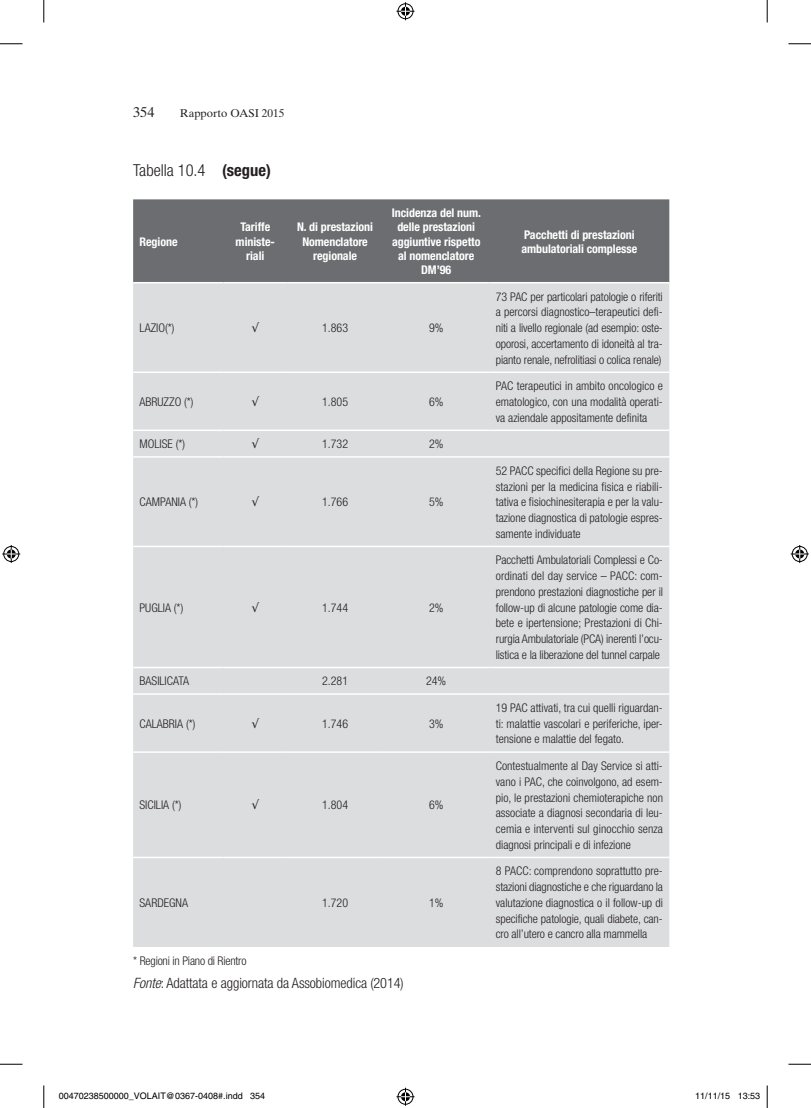
<style>
.page{position:relative;width:811px;height:1108px;background:#fff}
.page>*{position:absolute;margin:0;border:0;box-sizing:border-box;transform-origin:0 0}
.t1{font:300 condensed 16.5px "Helvetica Neue";color:#231f20}
.t2{font:300 condensed 14.25px "Helvetica Neue";letter-spacing:-.005em;color:#231f20}
.t3{font:14.25px "Times Ten";color:#231f20}
.t4{font:300 condensed 12px/15.8px "Helvetica Neue";color:#231f20;text-align:justify}
.t5{font:700 condensed 12px/14.2px "Helvetica Neue";letter-spacing:-.005em;color:#fff;text-align:center}
.t6{font:11.25px "Times Ten";color:#231f20}
.t7{font:9px "Helvetica";color:#000}
.s1{font-weight:700}
.s2{font-style:italic}
</style>
<div class="page">
<div style="left:133px;top:199px;width:536px;height:83px;background:#6c6d70"></div>
<div style="left:133px;top:283px;width:536px;height:664px;background:#dcdddf"></div>
<hr style="left:133px;top:372px;width:90px;height:1px;background:#fff">
<hr style="left:223px;top:372px;width:64px;height:1px;background:#fff">
<hr style="left:287px;top:372px;width:96px;height:1px;background:#fff">
<hr style="left:383px;top:372px;width:106px;height:1px;background:#fff">
<hr style="left:489px;top:372px;width:180px;height:1px;background:#fff">
<hr style="left:133px;top:430px;width:90px;height:1px;background:#fff">
<hr style="left:223px;top:430px;width:64px;height:1px;background:#fff">
<hr style="left:287px;top:430px;width:96px;height:1px;background:#fff">
<hr style="left:383px;top:430px;width:106px;height:1px;background:#fff">
<hr style="left:489px;top:430px;width:180px;height:1px;background:#fff">
<hr style="left:133px;top:456px;width:90px;height:2px;background:#fff">
<hr style="left:223px;top:456px;width:64px;height:2px;background:#fff">
<hr style="left:287px;top:456px;width:96px;height:2px;background:#fff">
<hr style="left:383px;top:456px;width:106px;height:2px;background:#fff">
<hr style="left:489px;top:456px;width:180px;height:2px;background:#fff">
<hr style="left:133px;top:546px;width:90px;height:1px;background:#fff">
<hr style="left:223px;top:546px;width:64px;height:1px;background:#fff">
<hr style="left:287px;top:546px;width:96px;height:1px;background:#fff">
<hr style="left:383px;top:546px;width:106px;height:1px;background:#fff">
<hr style="left:489px;top:546px;width:180px;height:1px;background:#fff">
<hr style="left:133px;top:667px;width:90px;height:1px;background:#fff">
<hr style="left:223px;top:667px;width:64px;height:1px;background:#fff">
<hr style="left:287px;top:667px;width:96px;height:1px;background:#fff">
<hr style="left:383px;top:667px;width:106px;height:1px;background:#fff">
<hr style="left:489px;top:667px;width:180px;height:1px;background:#fff">
<hr style="left:133px;top:693px;width:90px;height:2px;background:#fff">
<hr style="left:223px;top:693px;width:64px;height:2px;background:#fff">
<hr style="left:287px;top:693px;width:96px;height:2px;background:#fff">
<hr style="left:383px;top:693px;width:106px;height:2px;background:#fff">
<hr style="left:489px;top:693px;width:180px;height:2px;background:#fff">
<hr style="left:133px;top:751px;width:90px;height:2px;background:#fff">
<hr style="left:223px;top:751px;width:64px;height:2px;background:#fff">
<hr style="left:287px;top:751px;width:96px;height:2px;background:#fff">
<hr style="left:383px;top:751px;width:106px;height:2px;background:#fff">
<hr style="left:489px;top:751px;width:180px;height:2px;background:#fff">
<hr style="left:133px;top:857px;width:90px;height:1px;background:#fff">
<hr style="left:223px;top:857px;width:64px;height:1px;background:#fff">
<hr style="left:287px;top:857px;width:96px;height:1px;background:#fff">
<hr style="left:383px;top:857px;width:106px;height:1px;background:#fff">
<hr style="left:489px;top:857px;width:180px;height:1px;background:#fff">
<svg style="left:0;top:44px;width:22px;height:1px"></svg>
<svg style="left:788px;top:44px;width:22px;height:1px"></svg>
<svg style="left:0;top:1064px;width:22px;height:1px"></svg>
<svg style="left:788px;top:1064px;width:22px;height:1px"></svg>
<svg style="left:44px;top:0;width:1px;height:22px"></svg>
<svg style="left:44px;top:1085px;width:1px;height:23px"></svg>
<svg style="left:766px;top:0;width:1px;height:22px"></svg>
<svg style="left:766px;top:1085px;width:1px;height:23px"></svg>
<svg style="left:396px;top:2px;width:18px;height:18px"></svg>
<svg style="left:396px;top:1088px;width:18px;height:18px"></svg>
<svg style="left:2px;top:545px;width:18px;height:18px"></svg>
<svg style="left:790px;top:545px;width:18px;height:18px"></svg>
<svg style="left:252px;top:322px;width:7px;height:10px"></svg>
<svg style="left:252px;top:396px;width:7px;height:10px"></svg>
<svg style="left:252px;top:438px;width:7px;height:11px"></svg>
<svg style="left:252px;top:496px;width:7px;height:11px"></svg>
<svg style="left:252px;top:602px;width:7px;height:10px"></svg>
<svg style="left:252px;top:718px;width:7px;height:10px"></svg>
<svg style="left:252px;top:800px;width:7px;height:10px"></svg>
<p class="t3" style="left:133px;top:104px;width:23px">354</p>
<p class="t6" style="left:180px;top:106px;width:106px">Rapporto OASI 2015</p>
<p class="t1" style="left:133px;top:161px;width:139px">Tabella 10.4 <span class="s1">(segue)</span></p>
<p class="t5" style="left:139px;top:234px;width:40px">Regione</p>
<p class="t5" style="left:235px;top:220px;width:41px">Tariffe ministe&shy;riali</p>
<p class="t5" style="left:297px;top:220px;width:77px">N. di prestazioni<br>Nomenclatore regionale</p>
<p class="t5" style="left:392px;top:206px;width:91px">Incidenza del num. delle prestazioni aggiuntive rispetto al nomenclatore<br>DM’96</p>
<p class="t4" style="left:139px;top:320px;width:36px">LAZIO(*)</p>
<p class="t4" style="left:322px;top:320px;width:27px">1.863</p>
<p class="t4" style="left:429px;top:320px;width:16px">9%</p>
<p class="t4" style="left:139px;top:394px;width:56px">ABRUZZO (*)</p>
<p class="t4" style="left:322px;top:394px;width:27px">1.805</p>
<p class="t4" style="left:429px;top:394px;width:16px">6%</p>
<p class="t4" style="left:139px;top:436px;width:47px">MOLISE (*)</p>
<p class="t4" style="left:322px;top:436px;width:27px">1.732</p>
<p class="t4" style="left:429px;top:436px;width:16px">2%</p>
<p class="t4" style="left:139px;top:494px;width:60px">CAMPANIA (*)</p>
<p class="t4" style="left:322px;top:494px;width:27px">1.766</p>
<p class="t4" style="left:429px;top:494px;width:16px">5%</p>
<p class="t4" style="left:139px;top:599px;width:45px">PUGLIA (*)</p>
<p class="t4" style="left:322px;top:599px;width:27px">1.744</p>
<p class="t4" style="left:429px;top:599px;width:16px">2%</p>
<p class="t4" style="left:139px;top:673px;width:51px">BASILICATA</p>
<p class="t4" style="left:322px;top:673px;width:27px">2.281</p>
<p class="t4" style="left:426px;top:673px;width:22px">24%</p>
<p class="t4" style="left:139px;top:716px;width:57px">CALABRIA (*)</p>
<p class="t4" style="left:322px;top:716px;width:27px">1.746</p>
<p class="t4" style="left:429px;top:716px;width:16px">3%</p>
<p class="t4" style="left:139px;top:797px;width:43px">SICILIA (*)</p>
<p class="t4" style="left:322px;top:797px;width:27px">1.804</p>
<p class="t4" style="left:429px;top:797px;width:16px">6%</p>
<p class="t4" style="left:139px;top:895px;width:50px">SARDEGNA</p>
<p class="t4" style="left:322px;top:895px;width:27px">1.720</p>
<p class="t4" style="left:429px;top:895px;width:16px">1%</p>
<p class="t4" style="left:133px;top:953px;width:115px">* Regioni in Piano di Rientro</p>
<p class="t2" style="left:133px;top:975px;width:272px"><span class="s2">Fonte</span>: Adattata e aggiornata da Assobiomedica (2014)</p>
<p class="t5" style="left:521px;top:227px;width:117px;text-align:left">Pacchetti di prestazioni ambulatoriali complesse</p>
<p class="t4" style="left:495px;top:288px;width:169px">73 PAC per particolari patologie o riferiti a percorsi diagnostico–terapeutici defi&shy;niti a livello regionale (ad esempio: oste&shy;oporosi, accertamento di idoneità al tra&shy;pianto renale, nefrolitiasi o colica renale)</p>
<p class="t4" style="left:495px;top:378px;width:168px">PAC terapeutici in ambito oncologico e ematologico, con una modalità operati&shy;va aziendale appositamente definita</p>
<p class="t4" style="left:495px;top:463px;width:169px">52 PACC specifici della Regione su pre&shy;stazioni per la medicina fisica e riabili&shy;tativa e fisiochinesiterapia e per la valu&shy;tazione diagnostica di patologie espres&shy;samente individuate</p>
<p class="t4" style="left:495px;top:552px;width:169px">Pacchetti Ambulatoriali Complessi e Co&shy;ordinati del day service – PACC: com&shy;prendono prestazioni diagnostiche per il follow-up di alcune patologie come dia&shy;bete e ipertensione; Prestazioni di Chi&shy;rurgia Ambulatoriale (PCA) inerenti l’ocu&shy;listica e la liberazione del tunnel carpale</p>
<p class="t4" style="left:495px;top:700px;width:169px">19 PAC attivati, tra cui quelli riguardan&shy;ti: malattie vascolari e periferiche, iper&shy;tensione e malattie del fegato.</p>
<p class="t4" style="left:495px;top:758px;width:169px">Contestualmente al Day Service si atti&shy;vano i PAC, che coinvolgono, ad esem&shy;pio, le prestazioni chemioterapiche non associate a diagnosi secondaria di leu&shy;cemia e interventi sul ginocchio senza diagnosi principali e di infezione</p>
<p class="t4" style="left:495px;top:863px;width:169px">8 PACC: comprendono soprattutto pre&shy;stazioni diagnostiche e che riguardano la valutazione diagnostica o il follow-up di specifiche patologie, quali diabete, can&shy;cro all’utero e cancro alla mammella</p>
<p class="t7" style="left:59px;top:1091px;width:208px">00470238500000_VOLAIT@0367-0408#.indd 354</p>
<p class="t7" style="left:695px;top:1091px;width:67px">11/11/15 13:53</p>
</div>
